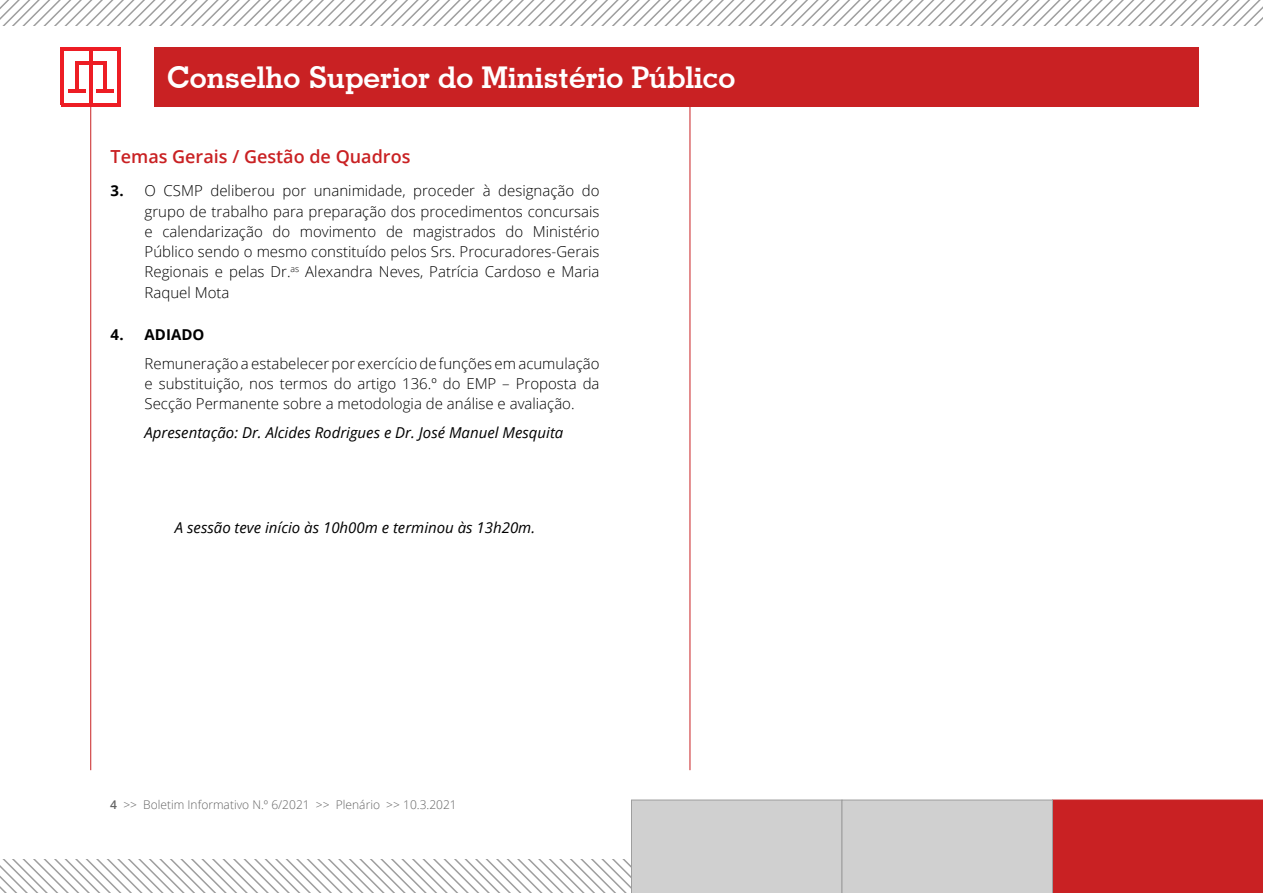
<style>
.page{position:relative;width:1263px;height:893px;background:#fff}
.page>*{position:absolute;margin:0;border:0;box-sizing:border-box;transform-origin:0 0}
.t1{font:700 30px "Geometric Slab 703 BT";color:#fff}
.titulo_texto{font:600 18px "Open Sans";color:#c92123}
.texto_miolo_fim{font:300 15px/20.2px "Open Sans";color:#000;text-align:justify}
.texto_miolo_sem_núme{font:300 15px/20.2px "Open Sans";color:#000;text-align:justify}
.relator_fim{font:italic 15px "Open Sans";color:#000}
.texto{font:italic 15px "Open Sans";color:#000}
.texto_miolo_light{font:700 15px "Open Sans";color:#000}
.t2{font:300 12px "Open Sans";color:#646464}
.s1{font-weight:700}
.s2{font-weight:600}
</style>
<div class="page">
<svg style="left:0;top:800px;width:1263px;height:93px"></svg>
<div style="left:154px;top:47px;width:1045px;height:60px;background:#c92123"></div>
<hr style="left:90px;top:104px;width:1px;height:666px;background:#c92123">
<hr style="left:75px;top:61px;width:3px;height:31px;background:#ed1d24">
<hr style="left:61px;top:47px;width:3px;height:58px;background:#ed1d24">
<hr style="left:117px;top:49px;width:3px;height:56px;background:#ed1d24">
<hr style="left:61px;top:103px;width:59px;height:4px;background:#ed1d24">
<hr style="left:61px;top:47px;width:59px;height:4px;background:#ed1d24">
<hr style="left:89px;top:48px;width:3px;height:56px;background:#ed1d24">
<hr style="left:68px;top:89px;width:17px;height:4px;background:#ed1d24">
<hr style="left:103px;top:61px;width:3px;height:31px;background:#ed1d24">
<hr style="left:75px;top:61px;width:31px;height:4px;background:#ed1d24">
<hr style="left:96px;top:89px;width:18px;height:4px;background:#ed1d24">
<hr style="left:690px;top:104px;width:1px;height:666px;background:#c92123">
<svg style="left:0;top:0;width:1263px;height:26px"></svg>
<h1 class="t1" style="left:167px;top:60px;width:570px">Conselho Superior do Ministério Público</h1>
<p class="titulo_texto" style="left:111px;top:144px;width:301px">Temas Gerais / Gestão de Quadros</p>
<p class="texto_miolo_fim" style="left:145px;top:180px;width:456px;text-indent:-34px"><span class="s1">3.</span> O CSMP deliberou por unanimidade, proceder à designação do grupo de trabalho para preparação dos procedimentos concursais e calendarização do movimento de magistrados do Ministério Público sendo o mesmo constituído pelos Srs. Procuradores-Gerais Regionais e pelas Dr.<sup>as</sup> Alexandra Neves, Patrícia Cardoso e Maria Raquel Mota</p>
<p class="texto_miolo_light" style="left:111px;top:324px;width:95px">4. ADIADO</p>
<p class="texto_miolo_sem_núme" style="left:145px;top:353px;width:456px">Remuneração a estabelecer por exercício de funções em acumulação e substituição, nos termos do artigo 136.º do EMP – Proposta da Secção Permanente sobre a metodologia de análise e avaliação.</p>
<p class="relator_fim" style="left:145px;top:422px;width:420px">Apresentação: Dr. Alcides Rodrigues e Dr. José Manuel Mesquita</p>
<p class="texto" style="left:175px;top:517px;width:362px">A sessão teve início às 10h00m e terminou às 13h20m.</p>
<p class="t2" style="left:110px;top:796px;width:348px"><span class="s2">4</span> &gt;&gt; Boletim Informativo N.º 6/2021 &gt;&gt; Plenário &gt;&gt; 10.3.2021</p>
</div>
